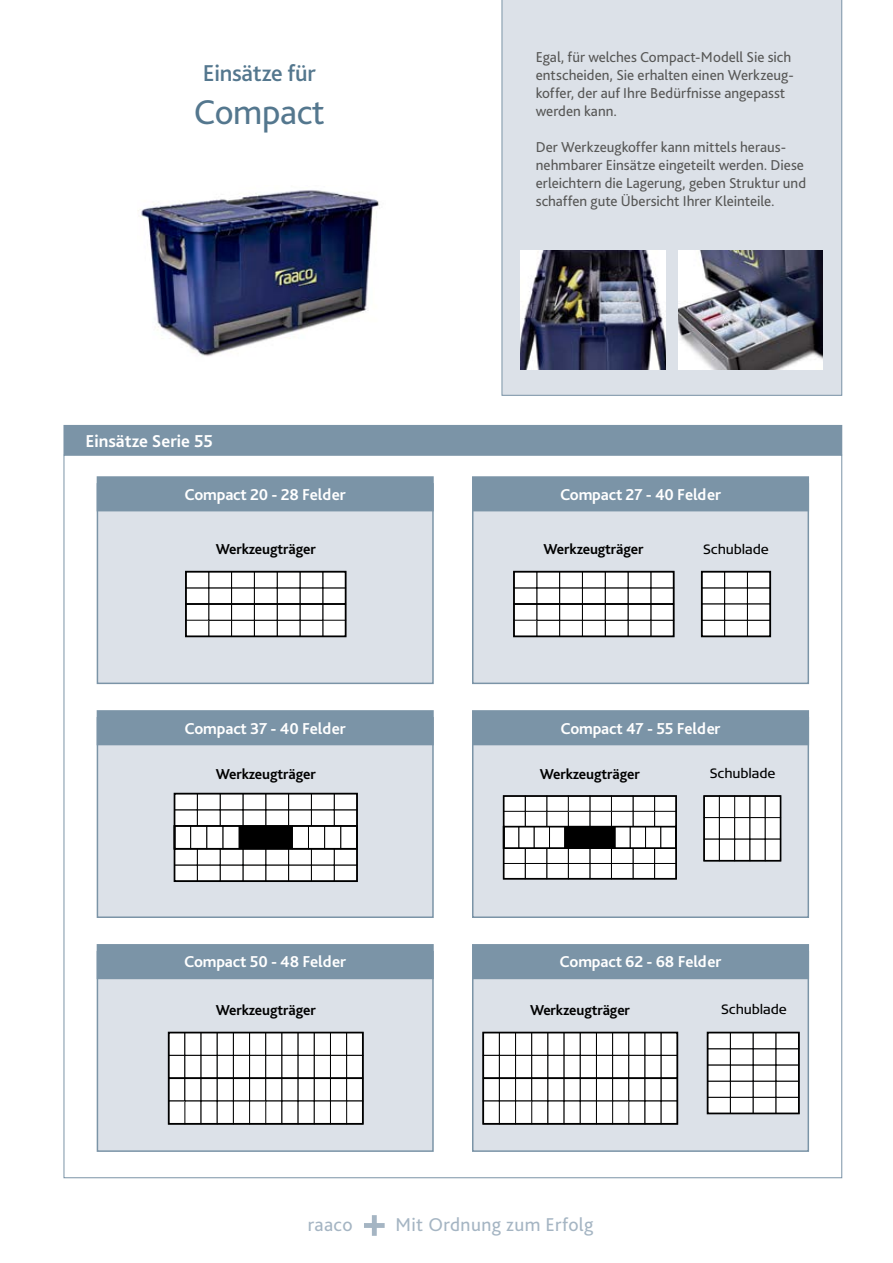
<style>
.page{position:relative;width:893px;height:1263px;background:#fff}
.page>*{position:absolute;margin:0;border:0;box-sizing:border-box;transform-origin:0 0}
.t1{font:36px "Bliss Pro";letter-spacing:-.01em;color:#54778e}
.t2{font:500 24px "Bliss Pro";letter-spacing:-.01em;color:#54778e}
.t3{font:19.5px "Bliss Pro";letter-spacing:.02em;color:#a5b5c3}
.t4{font:700 18px "Bliss Pro";color:#fff}
.t5{font:700 16.5px "Bliss Pro";letter-spacing:-.01em;color:#fff}
.t6{font:15px/18px "Bliss Pro";color:#575756}
.t7{font:700 15px "Bliss Pro";letter-spacing:-.01em;color:#000}
.t8{font:13.5px "Signa OT";letter-spacing:-.01em;color:#000}
</style>
<div class="page">
<div style="left:364px;top:1223px;width:21px;height:5px;background:#a5b5c3"></div>
<div style="left:372px;top:1215px;width:5px;height:21px;background:#a5b5c3"></div>
<div style="left:64px;top:455px;width:778px;height:723px;background:#fff;border:1px solid #7b94a7"></div>
<div style="left:97px;top:483px;width:337px;height:201px;background:#dce1e8;border:2px solid #7b94a7"></div>
<div style="left:97px;top:477px;width:336px;height:34px;background:#7b94a7"></div>
<div style="left:97px;top:476px;width:337px;height:35px;border:2px solid #7b94a7"></div>
<div style="left:97px;top:717px;width:337px;height:201px;background:#dce1e8;border:2px solid #7b94a7"></div>
<div style="left:97px;top:711px;width:336px;height:33px;background:#7b94a7"></div>
<div style="left:97px;top:710px;width:337px;height:35px;border:2px solid #7b94a7"></div>
<div style="left:97px;top:951px;width:337px;height:201px;background:#dce1e8;border:2px solid #7b94a7"></div>
<div style="left:97px;top:945px;width:336px;height:33px;background:#7b94a7"></div>
<div style="left:97px;top:944px;width:337px;height:35px;border:2px solid #7b94a7"></div>
<div style="left:472px;top:483px;width:337px;height:201px;background:#dce1e8;border:2px solid #7b94a7"></div>
<div style="left:473px;top:477px;width:335px;height:34px;background:#7b94a7"></div>
<div style="left:472px;top:476px;width:337px;height:35px;border:2px solid #7b94a7"></div>
<div style="left:472px;top:717px;width:337px;height:201px;background:#dce1e8;border:2px solid #7b94a7"></div>
<div style="left:473px;top:711px;width:335px;height:33px;background:#7b94a7"></div>
<div style="left:472px;top:710px;width:337px;height:35px;border:2px solid #7b94a7"></div>
<div style="left:472px;top:951px;width:337px;height:201px;background:#dce1e8;border:2px solid #7b94a7"></div>
<div style="left:473px;top:945px;width:335px;height:33px;background:#7b94a7"></div>
<div style="left:472px;top:944px;width:337px;height:35px;border:2px solid #7b94a7"></div>
<div style="left:64px;top:425px;width:778px;height:30px;background:#7b94a7"></div>
<svg style="left:482px;top:1032px;width:318px;height:93px;background:#d6d7d7"></svg>
<svg style="left:168px;top:1032px;width:196px;height:93px;background:#dbdbdb"></svg>
<svg style="left:503px;top:795px;width:278px;height:84px"></svg>
<svg style="left:174px;top:793px;width:184px;height:89px;background:#c1c1c1"></svg>
<svg style="left:513px;top:571px;width:258px;height:66px;background:#d3d3d4"></svg>
<svg style="left:185px;top:571px;width:161px;height:66px;background:#d3d3d3"></svg>
<div style="left:502px;top:0;width:340px;height:395px;background:#dce1e8"></div>
<img style="left:521px;top:251px;width:144px;height:119px">
<img style="left:678px;top:251px;width:145px;height:119px">
<img style="left:138px;top:190px;width:241px;height:167px">
<h2 class="t2" style="left:203px;top:58px;width:115px">Einsätze für</h2>
<h1 class="t1" style="left:194px;top:90px;width:133px">Compact</h1>
<p class="t6" style="left:536px;top:47px;width:259px">Egal, für welches Compact-Modell Sie sich entscheiden, Sie erhalten einen Werkzeug&shy;koffer, der auf Ihre Bedürfnisse angepasst werden kann.</p>
<p class="t6" style="left:536px;top:137px;width:272px">Der Werkzeugkoffer kann mittels heraus&shy;nehmbarer Einsätze eingeteilt werden. Diese erleichtern die Lagerung, geben Struktur und schaffen gute Übersicht Ihrer Kleinteile.</p>
<p class="t4" style="left:85px;top:429px;width:129px">Einsätze Serie 55</p>
<p class="t5" style="left:184px;top:484px;width:163px">Compact 20 - 28 Felder</p>
<p class="t5" style="left:560px;top:484px;width:163px">Compact 27 - 40 Felder</p>
<p class="t7" style="left:216px;top:540px;width:102px">Werkzeugträger</p>
<p class="t7" style="left:544px;top:540px;width:102px">Werkzeugträger</p>
<p class="t8" style="left:703px;top:541px;width:67px">Schublade</p>
<p class="t5" style="left:184px;top:718px;width:163px">Compact 37 - 40 Felder</p>
<p class="t5" style="left:560px;top:718px;width:162px">Compact 47 - 55 Felder</p>
<p class="t7" style="left:216px;top:764px;width:102px">Werkzeugträger</p>
<p class="t7" style="left:540px;top:764px;width:102px">Werkzeugträger</p>
<p class="t8" style="left:710px;top:766px;width:67px">Schublade</p>
<p class="t5" style="left:184px;top:952px;width:164px">Compact 50 - 48 Felder</p>
<p class="t5" style="left:560px;top:952px;width:163px">Compact 62 - 68 Felder</p>
<p class="t7" style="left:216px;top:1000px;width:102px">Werkzeugträger</p>
<p class="t7" style="left:530px;top:1000px;width:102px">Werkzeugträger</p>
<p class="t8" style="left:721px;top:1002px;width:67px">Schublade</p>
<h3 class="t3" style="left:308px;top:1212px;width:46px">raaco</h3>
<h3 class="t3" style="left:396px;top:1212px;width:200px">Mit Ordnung zum Erfolg</h3>
</div>
